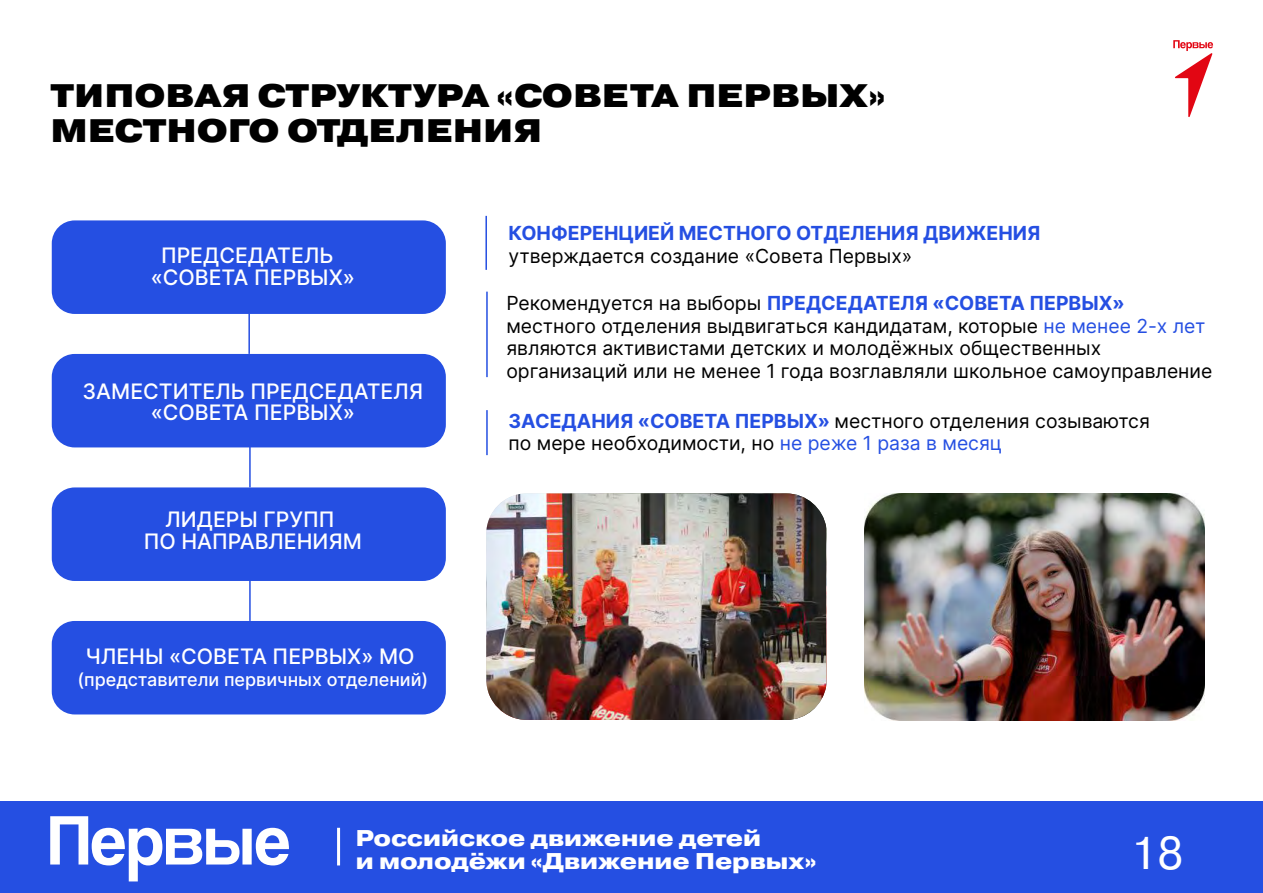
<style>
.page{position:relative;width:1263px;height:893px;background:#fff}
.page>*{position:absolute;margin:0;border:0;box-sizing:border-box;transform-origin:0 0}
.t1{font:45.9px "Pragmatica";color:#fff}
.t2{font:900 32.55px/35.1px "Pragmatica Extended";color:#000}
.t3{font:800 22.8px/22.8px "Pragmatica Extended";color:#fff}
.t4{font:500 21.3px/21.8px "Inter";color:#fff;text-align:center}
.t5{font:19.35px/22.5px "Inter";color:#000}
.t6{font:700 19.35px "Inter";color:#254fe2}
.t7{font:500 18px "Inter";color:#fff}
.s1{font-weight:700;color:#254fe2}
.s2{color:#254fe2}
</style>
<div class="page">
<svg style="left:1173px;top:40px;width:40px;height:77px"></svg>
<div style="left:0;top:801px;width:1263px;height:92px;background:#254fe2"></div>
<svg style="left:50px;top:816px;width:239px;height:65px"></svg>
<hr style="left:337px;top:828px;width:3px;height:37px;background:#fff">
<div style="left:52px;top:220px;width:394px;height:94px;background:#254fe2;border-radius:23px"></div>
<div style="left:52px;top:354px;width:394px;height:93px;background:#254fe2;border-radius:23px"></div>
<div style="left:52px;top:487px;width:394px;height:94px;background:#254fe2;border-radius:23px"></div>
<div style="left:52px;top:621px;width:394px;height:93px;background:#254fe2;border-radius:23px"></div>
<img style="left:486px;top:493px;width:340px;height:227px">
<img style="left:864px;top:493px;width:340px;height:227px">
<hr style="left:248px;top:313px;width:2px;height:41px;background:#254fe2">
<hr style="left:249px;top:447px;width:2px;height:40px;background:#254fe2">
<hr style="left:249px;top:580px;width:2px;height:41px;background:#254fe2">
<hr style="left:485px;top:216px;width:2px;height:54px;background:#254fe2">
<hr style="left:486px;top:292px;width:2px;height:85px;background:#254fe2">
<hr style="left:486px;top:410px;width:2px;height:45px;background:#254fe2">
<h2 class="t2" style="left:51px;top:78px;width:836px">ТИПОВАЯ СТРУКТУРА «СОВЕТА ПЕРВЫХ»<br>МЕСТНОГО ОТДЕЛЕНИЯ</h2>
<p class="t4" style="left:151px;top:244px;width:206px">ПРЕДСЕДАТЕЛЬ «СОВЕТА ПЕРВЫХ»</p>
<p class="t4" style="left:83px;top:379px;width:342px">ЗАМЕСТИТЕЛЬ ПРЕДСЕДАТЕЛЯ «СОВЕТА ПЕРВЫХ»</p>
<p class="t4" style="left:144px;top:508px;width:220px">ЛИДЕРЫ ГРУПП<br>ПО НАПРАВЛЕНИЯМ</p>
<p class="t4" style="left:85px;top:645px;width:331px">ЧЛЕНЫ «СОВЕТА ПЕРВЫХ» МО</p>
<p class="t7" style="left:77px;top:666px;width:352px">(представители первичных отделений)</p>
<p class="t6" style="left:508px;top:219px;width:533px">КОНФЕРЕНЦИЕЙ МЕСТНОГО ОТДЕЛЕНИЯ ДВИЖЕНИЯ</p>
<p class="t5" style="left:508px;top:244px;width:405px">утверждается создание «Совета Первых»</p>
<p class="t5" style="left:506px;top:291px;width:707px">Рекомендуется на выборы <span class="s1">ПРЕДСЕДАТЕЛЯ «СОВЕТА ПЕРВЫХ» </span>местного отделения выдвигаться кандидатам, которые <span class="s2">не менее 2-х лет </span>являются активистами детских и молодёжных общественных организаций или не менее 1 года возглавляли школьное самоуправление</p>
<p class="t5" style="left:508px;top:409px;width:643px"><span class="s1">ЗАСЕДАНИЯ «СОВЕТА ПЕРВЫХ»</span> местного отделения созываются по мере необходимости, но <span class="s2">не реже 1 раза в месяц</span></p>
<p class="t3" style="left:356px;top:827px;width:462px">Российское движение детей<br>и молодёжи «Движение Первых»</p>
<h1 class="t1" style="left:1130px;top:825px;width:55px">18</h1>
</div>
